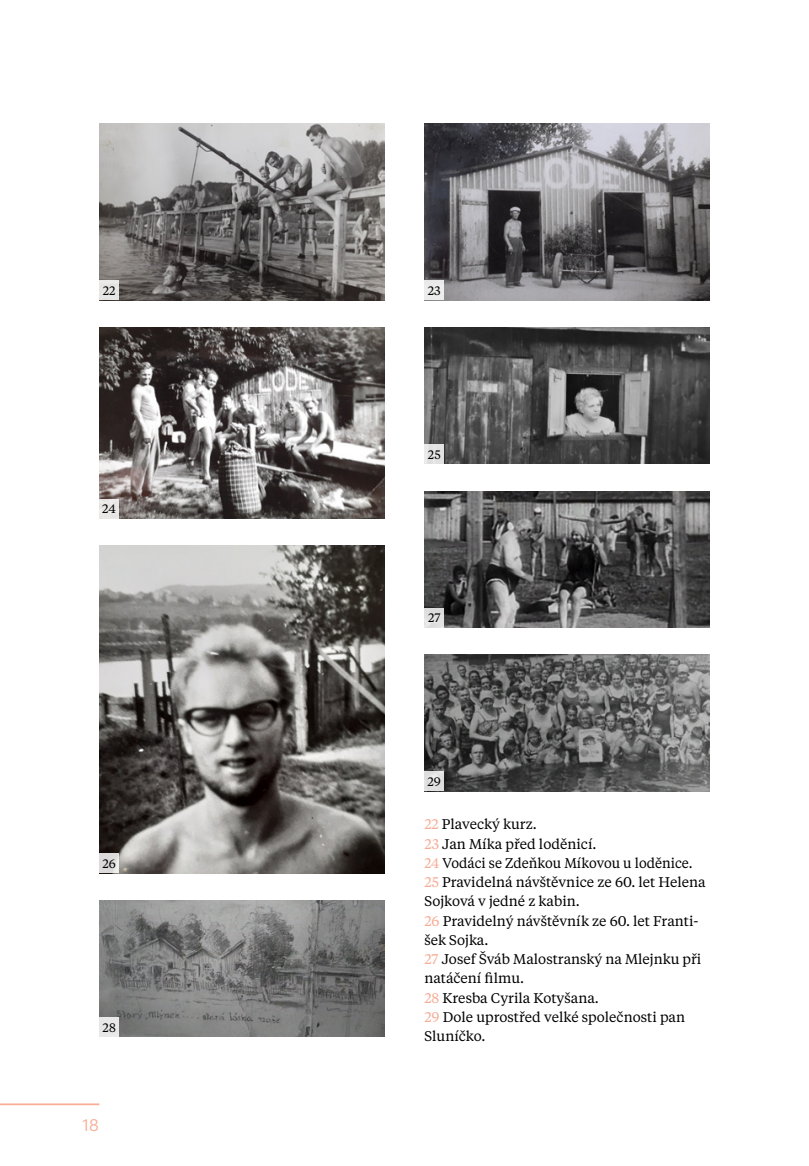
<style>
.page{position:relative;width:809px;height:1166px;background:#fff}
.page>*{position:absolute;margin:0;border:0;box-sizing:border-box;transform-origin:0 0}
.t1{font:15.75px "Rowton";color:#f8ac95}
.t2{font:14px/19.2px "Tiempos Text";color:#000}
.t3{font:12.25px "Tiempos Text";color:#000}
.s1{color:#f8ac95}
</style>
<div class="page">
<hr style="left:0;top:1103px;width:99px;height:2px;background:#f8ac95">
<img style="left:99px;top:123px;width:285px;height:177px">
<div style="left:99px;top:280px;width:20px;height:20px;background:#e7e6e5"></div>
<img style="left:424px;top:123px;width:285px;height:177px">
<div style="left:424px;top:280px;width:20px;height:20px;background:#ededed"></div>
<img style="left:99px;top:327px;width:285px;height:191px">
<div style="left:99px;top:499px;width:20px;height:19px;background:#e9e7e6"></div>
<img style="left:424px;top:327px;width:285px;height:137px">
<div style="left:424px;top:444px;width:20px;height:20px;background:#e2e2e2"></div>
<img style="left:424px;top:491px;width:285px;height:137px">
<div style="left:424px;top:608px;width:20px;height:20px;background:#e0e0e0"></div>
<img style="left:99px;top:900px;width:285px;height:137px">
<div style="left:99px;top:1017px;width:20px;height:20px;background:#e8e8e8"></div>
<img style="left:424px;top:655px;width:285px;height:136px">
<div style="left:424px;top:771px;width:20px;height:20px;background:#e0e0e0"></div>
<img style="left:99px;top:546px;width:285px;height:327px">
<div style="left:99px;top:853px;width:20px;height:20px;background:linear-gradient(to right,#d6d4d4,#e5e5e4)"></div>
<p class="t3" style="left:103px;top:282px;width:14px">22</p>
<p class="t3" style="left:428px;top:282px;width:14px">23</p>
<p class="t3" style="left:102px;top:501px;width:15px">24</p>
<p class="t3" style="left:102px;top:855px;width:15px">26</p>
<p class="t3" style="left:103px;top:1019px;width:15px">28</p>
<p class="t1" style="left:82px;top:1112px;width:18px">18</p>
<p class="t3" style="left:428px;top:446px;width:14px">25</p>
<p class="t3" style="left:428px;top:610px;width:14px">27</p>
<p class="t3" style="left:427px;top:773px;width:15px">29</p>
<p class="t2" style="left:424px;top:814px;width:283px"><span class="s1">22</span> Plavecký kurz.<br><span class="s1">23</span> Jan Míka před loděnicí.<br><span class="s1">24</span> Vodáci se Zdeňkou Míkovou u loděnice.<br><span class="s1">25</span> Pravidelná návštěvnice ze 60. let Helena<br>Sojková v jedné z kabin.<br><span class="s1">26</span> Pravidelný návštěvník ze 60. let Franti&shy;šek Sojka.<br><span class="s1">27</span> Josef Šváb Malostranský na Mlejnku při natáčení filmu.<br><span class="s1">28</span> Kresba Cyrila Kotyšana.<br><span class="s1">29</span> Dole uprostřed velké společnosti pan<br>Sluníčko.</p>
</div>
